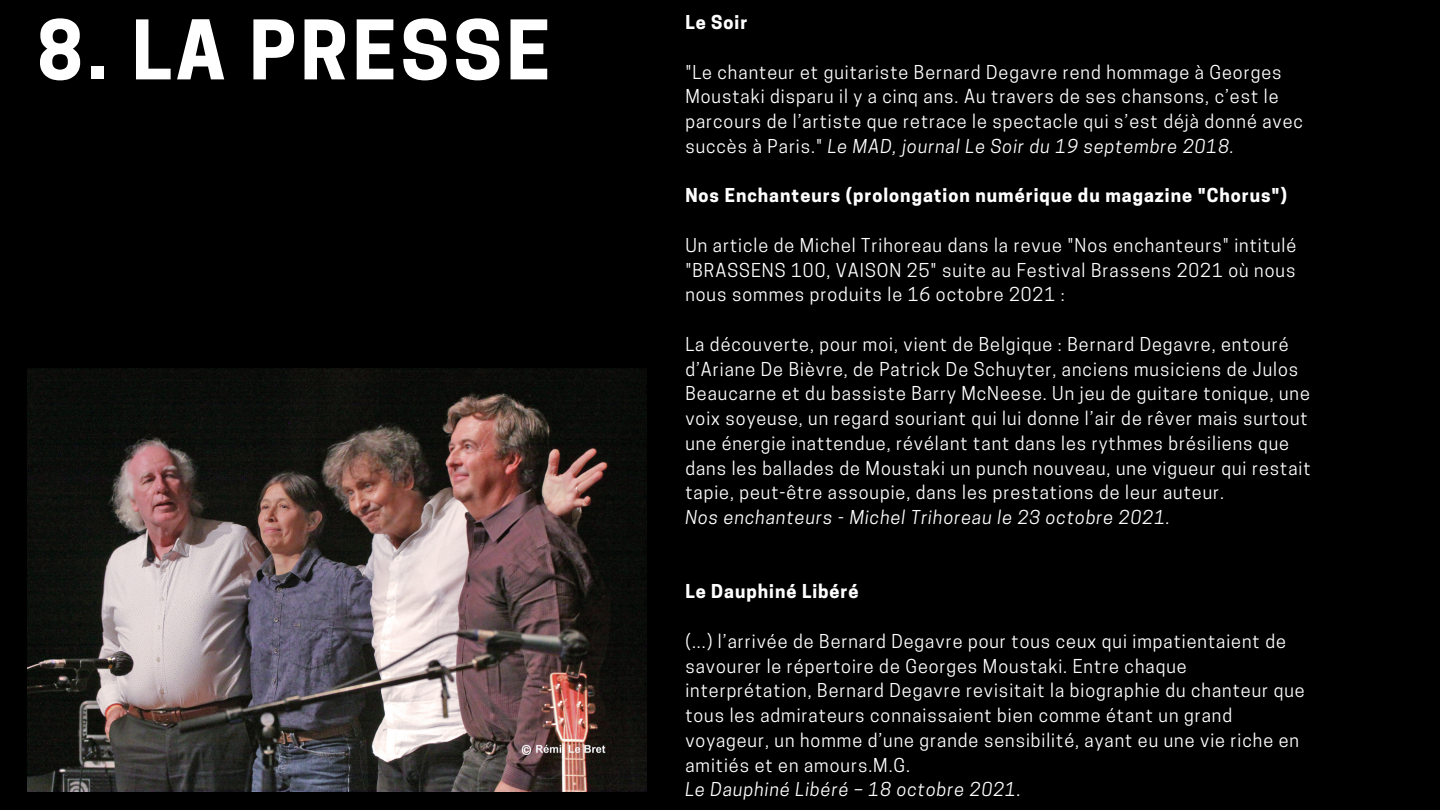
<style>
.page{position:relative;width:1440px;height:810px;background:#000}
.page>*{position:absolute;margin:0;border:0;box-sizing:border-box;transform-origin:0 0}
.t1{font:700 76.9px "Cooper Hewitt";letter-spacing:.055em;color:#fff}
.t2{font:18px/24.8px "Cooper Hewitt";letter-spacing:.055em;color:#fff}
.t3{font:700 18px "Cooper Hewitt";letter-spacing:.055em;color:#fff}
.t4{font:italic 18px "Cooper Hewitt";letter-spacing:.055em;color:#fff}
.s1{font-style:italic}
</style>
<div class="page">
<img style="left:27px;top:369px;width:620px;height:423px">
<p class="t1" style="left:37px;top:22px;width:515px">8. LA PRESSE</p>
<p class="t3" style="left:685px;top:16px;width:63px">Le Soir</p>
<p class="t2" style="left:685px;top:62px;width:619px">"Le chanteur et guitariste Bernard Degavre rend hommage à Georges Moustaki disparu il y a cinq ans. Au travers de ses chansons, c’est le parcours de l’artiste que retrace le spectacle qui s’est déjà donné avec succès à Paris." <span class="s1">Le MAD, journal Le Soir du 19 septembre 2018.</span></p>
<p class="t3" style="left:685px;top:189px;width:603px">Nos Enchanteurs (prolongation numérique du magazine "Chorus")</p>
<p class="t2" style="left:685px;top:235px;width:612px;text-align:justify">Un article de Michel Trihoreau dans la revue "Nos enchanteurs" intitulé "BRASSENS 100, VAISON 25" suite au Festival Brassens 2021 où nous nous sommes produits le 16 octobre 2021 :</p>
<p class="t2" style="left:685px;top:334px;width:627px">La découverte, pour moi, vient de Belgique : Bernard Degavre, entouré d’Ariane De Bièvre, de Patrick De Schuyter, anciens musiciens de Julos Beaucarne et du bassiste Barry McNeese. Un jeu de guitare tonique, une voix soyeuse, un regard souriant qui lui donne l’air de rêver mais surtout une énergie inattendue, révélant tant dans les rythmes brésiliens que dans les ballades de Moustaki un punch nouveau, une vigueur qui restait tapie, peut-être assoupie, dans les prestations de leur auteur.</p>
<p class="t4" style="left:685px;top:511px;width:486px">Nos enchanteurs - Michel Trihoreau le 23 octobre 2021.</p>
<p class="t3" style="left:685px;top:585px;width:175px">Le Dauphiné Libéré</p>
<p class="t2" style="left:685px;top:631px;width:621px">(...) l’arrivée de Bernard Degavre pour tous ceux qui impatientaient de savourer le répertoire de Georges Moustaki. Entre chaque interprétation, Bernard Degavre revisitait la biographie du chanteur que tous les admirateurs connaissaient bien comme étant un grand voyageur, un homme d’une grande sensibilité, ayant eu une vie riche en amitiés et en amours.M.G.</p>
<p class="t4" style="left:685px;top:783px;width:337px">Le Dauphiné Libéré – 18 octobre 2021.</p>
</div>
